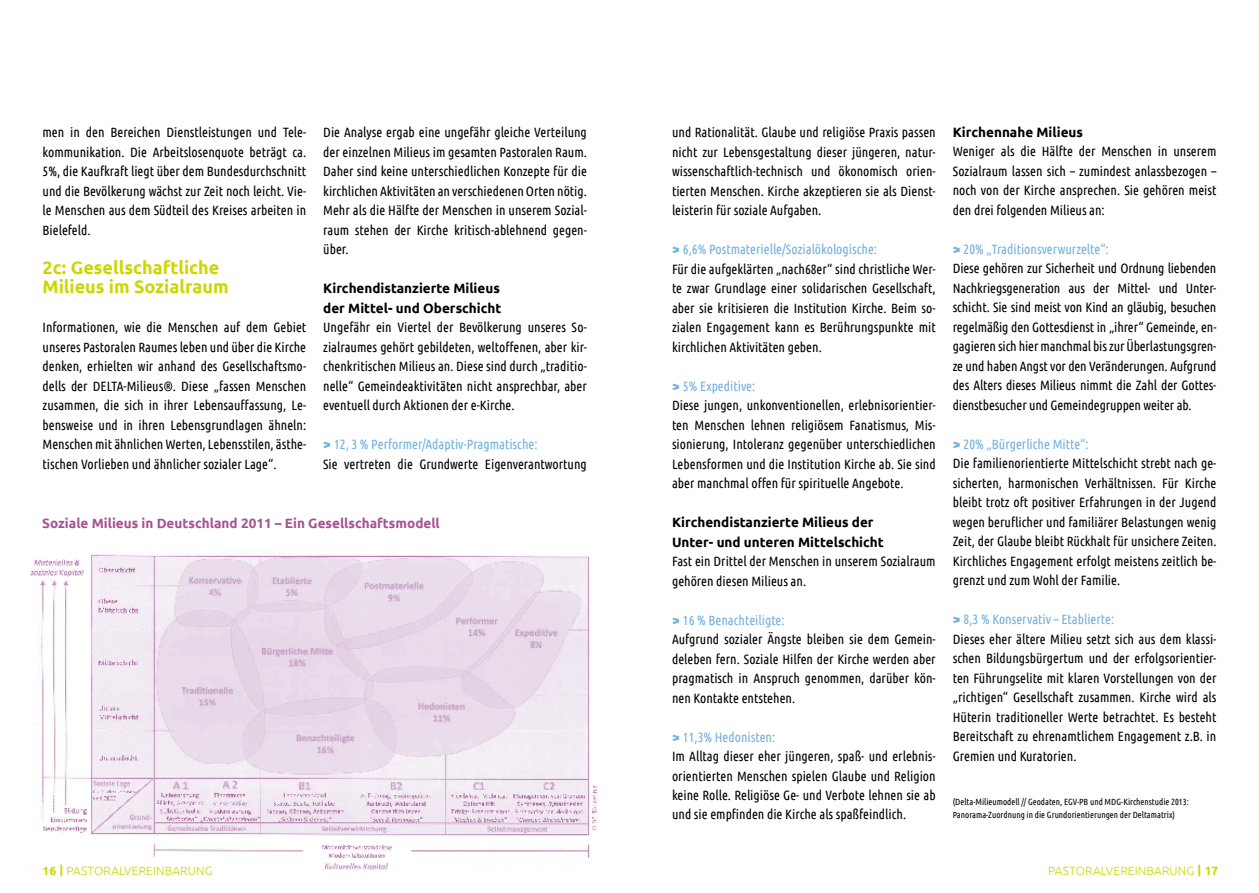
<style>
.page{position:relative;width:1259px;height:893px;background:#fff}
.page>*{position:absolute;margin:0;border:0;box-sizing:border-box;transform-origin:0 0}
.t1{font:700 18px/19.5px "Ubuntu";color:#ced600}
.t2{font:13.5px/19.5px "Ubuntu Condensed";color:#000}
.t3{font:700 13.5px/19.5px "Ubuntu";color:#000}
.t4{font:700 13.5px "Ubuntu";color:#a55393}
.t5{font:300 12px "Ubuntu";letter-spacing:.01em;color:#ced600}
.t6{font:9px/13.5px "Ubuntu Condensed";color:#000}
.s1{font-family:"Ubuntu";font-weight:700;color:#73b1dd}
.s2{color:#73b1dd}
.s3{font-weight:700}
</style>
<div class="page">
<img style="left:30px;top:554px;width:568px;height:316px">
<p class="t2" style="left:43px;top:122px;width:265px;text-align:justify">men in den Bereichen Dienstleistungen und Tele&shy;kommunikation. Die Arbeitslosenquote beträgt ca.<br>5%, die Kaufkraft liegt über dem Bundesdurchschnitt und die Bevölkerung wächst zur Zeit noch leicht. Vie&shy;le Menschen aus dem Südteil des Kreises arbeiten in Bielefeld.</p>
<h1 class="t1" style="left:43px;top:257px;width:187px">2c: Gesellschaftliche<br>Milieus im Sozialraum</h1>
<p class="t2" style="left:43px;top:317px;width:265px;text-align:justify">Informationen, wie die Menschen auf dem Gebiet unseres Pastoralen Raumes leben und über die Kirche denken, erhielten wir anhand des Gesellschaftsmo&shy;dells der DELTA-Milieus®. Diese „fassen Menschen zusammen, die sich in ihrer Lebensauffassung, Le&shy;bensweise und in ihren Lebensgrundlagen ähneln:<br>Menschen mit ähnlichen Werten, Lebensstilen, ästhe&shy;tischen Vorlieben und ähnlicher sozialer Lage“.</p>
<p class="t2" style="left:323px;top:122px;width:265px;text-align:justify">Die Analyse ergab eine ungefähr gleiche Verteilung der einzelnen Milieus im gesamten Pastoralen Raum.<br>Daher sind keine unterschiedlichen Konzepte für die kirchlichen Aktivitäten an verschiedenen Orten nötig.<br>Mehr als die Hälfte der Menschen in unserem Sozial&shy;raum stehen der Kirche kritisch-ablehnend gegen&shy;über.</p>
<p class="t3" style="left:323px;top:278px;width:180px">Kirchendistanzierte Milieus der Mittel- und Oberschicht</p>
<p class="t2" style="left:323px;top:317px;width:265px;text-align:justify">Ungefähr ein Viertel der Bevölkerung unseres So&shy;zialraumes gehört gebildeten, weltoffenen, aber kir&shy;chenkritischen Milieus an. Diese sind durch „traditio&shy;nelle“ Gemeindeaktivitäten nicht ansprechbar, aber eventuell durch Aktionen der e-Kirche.</p>
<p class="t2" style="left:323px;top:434px;width:265px"><span class="s1">&gt;</span> <span class="s2">12, 3 % Performer/Adaptiv-Pragmatische:<br></span>Sie vertreten die Grundwerte Eigenverantwortung</p>
<p class="t4" style="left:42px;top:515px;width:399px">Soziale Milieus in Deutschland 2011 – Ein Gesellschaftsmodell</p>
<p class="t2" style="left:672px;top:122px;width:265px;text-align:justify">und Rationalität. Glaube und religiöse Praxis passen nicht zur Lebensgestaltung dieser jüngeren, natur&shy;wissenschaftlich-technisch und ökonomisch orien&shy;tierten Menschen. Kirche akzeptieren sie als Dienst&shy;leisterin für soziale Aufgaben.</p>
<p class="t2" style="left:672px;top:239px;width:265px"><span class="s1">&gt;</span> <span class="s2">6,6% Postmaterielle/Sozialökologische:<br></span>Für die aufgeklärten „nach68er“ sind christliche Wer&shy;te zwar Grundlage einer solidarischen Gesellschaft, aber sie kritisieren die Institution Kirche. Beim so&shy;zialen Engagement kann es Berührungspunkte mit kirchlichen Aktivitäten geben.</p>
<p class="t2" style="left:672px;top:376px;width:265px"><span class="s1">&gt;</span> <span class="s2">5% Expeditive:<br></span>Diese jungen, unkonventionellen, erlebnisorientier&shy;ten Menschen lehnen religiösem Fanatismus, Mis&shy;sionierung, Intoleranz gegenüber unterschiedlichen Lebensformen und die Institution Kirche ab. Sie sind aber manchmal offen für spirituelle Angebote.</p>
<p class="t3" style="left:672px;top:512px;width:213px">Kirchendistanzierte Milieus der<br>Unter- und unteren Mittelschicht</p>
<p class="t2" style="left:672px;top:551px;width:265px">Fast ein Drittel der Menschen in unserem Sozialraum gehören diesen Milieus an.</p>
<p class="t2" style="left:672px;top:609px;width:265px"><span class="s1">&gt;</span> <span class="s2">16 % Benachteiligte:<br></span>Aufgrund sozialer Ängste bleiben sie dem Gemein&shy;deleben fern. Soziale Hilfen der Kirche werden aber pragmatisch in Anspruch genommen, darüber kön&shy;nen Kontakte entstehen.</p>
<p class="t2" style="left:672px;top:726px;width:265px"><span class="s1">&gt;</span> <span class="s2">11,3% Hedonisten:<br></span>Im Alltag dieser eher jüngeren, spaß- und erlebnis&shy;orientierten Menschen spielen Glaube und Religion keine Rolle. Religiöse Ge- und Verbote lehnen sie ab und sie empfinden die Kirche als spaßfeindlich.</p>
<p class="t3" style="left:952px;top:122px;width:132px">Kirchennahe Milieus</p>
<p class="t2" style="left:952px;top:141px;width:265px;text-align:justify">Weniger als die Hälfte der Menschen in unserem Sozialraum lassen sich – zumindest anlassbezogen – noch von der Kirche ansprechen. Sie gehören meist den drei folgenden Milieus an:</p>
<p class="t2" style="left:952px;top:239px;width:265px"><span class="s1">&gt;</span> <span class="s2">20% „Traditionsverwurzelte“:<br></span>Diese gehören zur Sicherheit und Ordnung liebenden Nachkriegsgeneration aus der Mittel- und Unter&shy;schicht. Sie sind meist von Kind an gläubig, besuchen regelmäßig den Gottesdienst in „ihrer“ Gemeinde, en&shy;gagieren sich hier manchmal bis zur Überlastungsgren&shy;ze und haben Angst vor den Veränderungen. Aufgrund des Alters dieses Milieus nimmt die Zahl der Gottes&shy;dienstbesucher und Gemeindegruppen weiter ab.</p>
<p class="t2" style="left:952px;top:434px;width:265px"><span class="s1">&gt;</span> <span class="s2">20% „Bürgerliche Mitte“:<br></span>Die familienorientierte Mittelschicht strebt nach ge&shy;sicherten, harmonischen Verhältnissen. Für Kirche bleibt trotz oft positiver Erfahrungen in der Jugend wegen beruflicher und familiärer Belastungen wenig Zeit, der Glaube bleibt Rückhalt für unsichere Zeiten.<br>Kirchliches Engagement erfolgt meistens zeitlich be&shy;grenzt und zum Wohl der Familie.</p>
<p class="t2" style="left:952px;top:609px;width:265px"><span class="s1">&gt;</span> <span class="s2">8,3 % Konservativ – Etablierte:<br></span>Dieses eher ältere Milieu setzt sich aus dem klassi&shy;schen Bildungsbürgertum und der erfolgsorientier&shy;ten Führungselite mit klaren Vorstellungen von der „richtigen“ Gesellschaft zusammen. Kirche wird als Hüterin traditioneller Werte betrachtet. Es besteht Bereitschaft zu ehrenamtlichem Engagement z.B. in Gremien und Kuratorien.</p>
<p class="t6" style="left:952px;top:794px;width:237px">(Delta-Milieumodell // Geodaten, EGV-PB und MDG-Kirchenstudie 2013:<br>Panorama-Zuordnung in die Grundorientierungen der Deltamatrix)</p>
<p class="t5" style="left:43px;top:863px;width:172px"><span class="s3">16 |</span> PASTORALVEREINBARUNG</p>
<p class="t5" style="left:1048px;top:863px;width:172px">PASTORALVEREINBARUNG <span class="s3">| 17</span></p>
</div>
